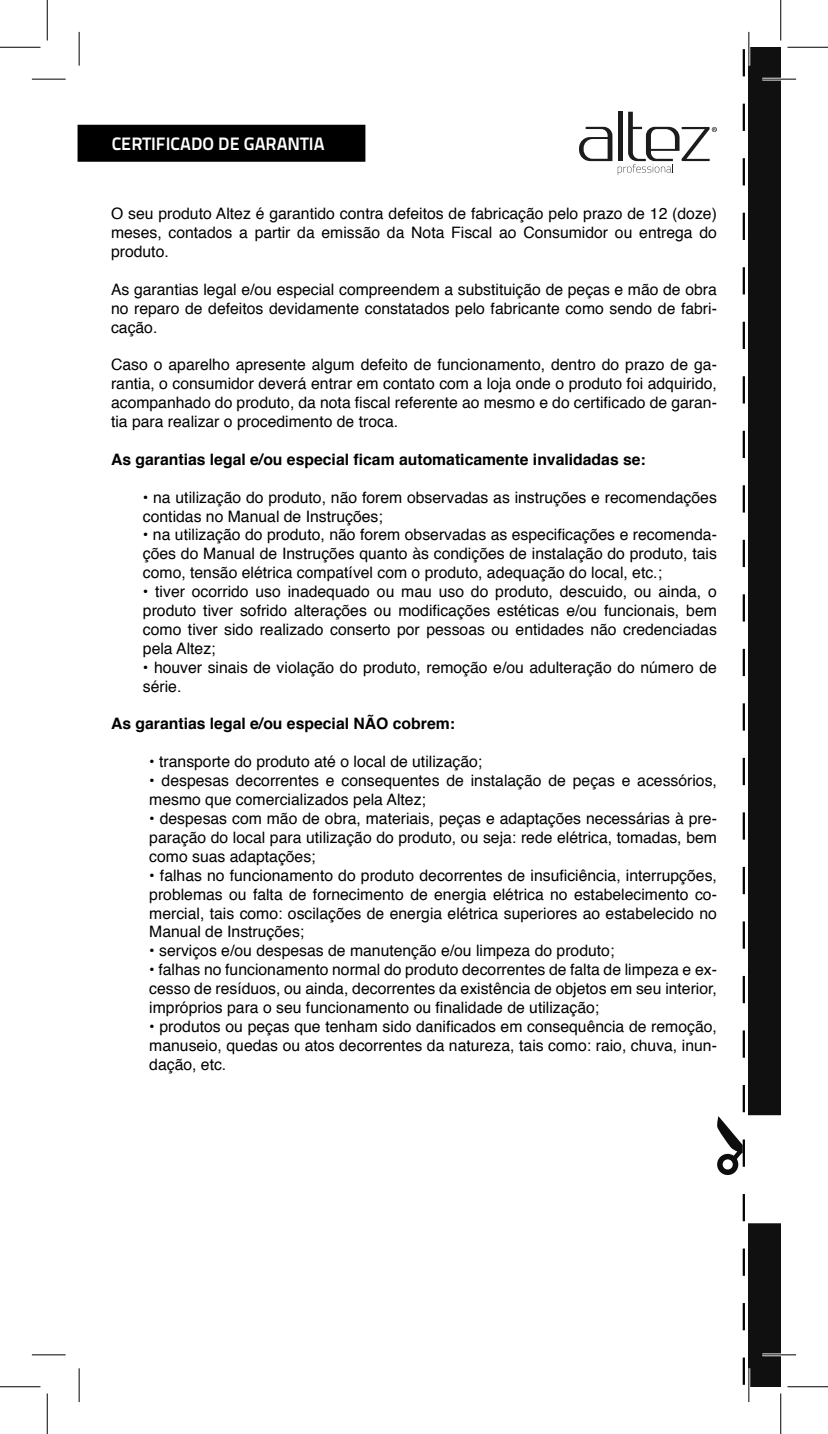
<style>
.page{position:relative;width:828px;height:1434px;background:#fff}
.page>*{position:absolute;margin:0;border:0;box-sizing:border-box;transform-origin:0 0}
.t1{font:700 18px "Titillium Text 22 L";color:#fff}
.t2{font:15.75px/18.9px "Helvetica";color:#000;text-align:justify}
.t3{font:700 15.75px "Helvetica";color:#000}
</style>
<div class="page">
<img style="left:749px;top:47px;width:32px;height:1340px">
<svg style="left:579px;top:127px;width:33px;height:34px"></svg>
<svg style="left:618px;top:49px;width:127px;height:1336px"></svg>
<div style="left:79px;top:126px;width:285px;height:35px;background:#000"></div>
<div style="left:78px;top:125px;width:287px;height:37px;border:2px solid #000"></div>
<hr style="left:762px;top:78px;width:34px;height:3px;background:#fff">
<hr style="left:762px;top:1353px;width:34px;height:3px;background:#fff">
<hr style="left:747px;top:32px;width:3px;height:34px;background:#fff">
<hr style="left:747px;top:1368px;width:3px;height:34px;background:#fff">
<hr style="left:32px;top:79px;width:34px;height:1px;background:#000">
<hr style="left:762px;top:79px;width:34px;height:1px;background:#000">
<hr style="left:32px;top:1354px;width:34px;height:1px;background:#000">
<hr style="left:762px;top:1354px;width:34px;height:1px;background:#000">
<hr style="left:79px;top:32px;width:1px;height:34px;background:#000">
<hr style="left:79px;top:1368px;width:1px;height:34px;background:#000">
<hr style="left:748px;top:32px;width:1px;height:34px;background:#000">
<hr style="left:748px;top:1368px;width:1px;height:34px;background:#000">
<hr style="left:0;top:47px;width:40px;height:1px;background:#000">
<hr style="left:787px;top:47px;width:41px;height:1px;background:#000">
<hr style="left:0;top:1386px;width:40px;height:1px;background:#000">
<hr style="left:787px;top:1386px;width:41px;height:1px;background:#000">
<hr style="left:47px;top:0;width:1px;height:41px;background:#000">
<hr style="left:47px;top:1393px;width:1px;height:41px;background:#000">
<hr style="left:780px;top:0;width:1px;height:41px;background:#000">
<hr style="left:780px;top:1393px;width:1px;height:41px;background:#000">
<p class="t1" style="left:112px;top:130px;width:214px">CERTIFICADO DE GARANTIA</p>
<p class="t2" style="left:111px;top:205px;width:607px">O seu produto Altez é garantido contra defeitos de fabricação pelo prazo de 12 (doze) meses, contados a partir da emissão da Nota Fiscal ao Consumidor ou entrega do produto.</p>
<p class="t2" style="left:111px;top:280px;width:607px">As garantias legal e/ou especial compreendem a substituição de peças e mão de obra no reparo de defeitos devidamente constatados pelo fabricante como sendo de fabri&shy;cação.</p>
<p class="t2" style="left:111px;top:356px;width:607px">Caso o aparelho apresente algum defeito de funcionamento, dentro do prazo de ga&shy;rantia, o consumidor deverá entrar em contato com a loja onde o produto foi adquirido, acompanhado do produto, da nota fiscal referente ao mesmo e do certificado de garan&shy;tia para realizar o procedimento de troca.</p>
<p class="t3" style="left:111px;top:447px;width:536px">As garantias legal e/ou especial ficam automaticamente invalidadas se:</p>
<p class="t2" style="left:143px;top:488px;width:575px">• na utilização do produto, não forem observadas as instruções e recomendações contidas no Manual de Instruções;</p>
<p class="t2" style="left:143px;top:526px;width:576px">• na utilização do produto, não forem observadas as especificações e recomenda&shy;ções do Manual de Instruções quanto às condições de instalação do produto, tais como, tensão elétrica compatível com o produto, adequação do local, etc.;</p>
<p class="t2" style="left:143px;top:583px;width:576px">• tiver ocorrido uso inadequado ou mau uso do produto, descuido, ou ainda, o produto tiver sofrido alterações ou modificações estéticas e/ou funcionais, bem como tiver sido realizado conserto por pessoas ou entidades não credenciadas pela Altez;</p>
<p class="t2" style="left:143px;top:658px;width:575px">• houver sinais de violação do produto, remoção e/ou adulteração do número de série.</p>
<p class="t3" style="left:111px;top:711px;width:345px">As garantias legal e/ou especial NÃO cobrem:</p>
<p class="t2" style="left:149px;top:753px;width:334px">• transporte do produto até o local de utilização;</p>
<p class="t2" style="left:149px;top:772px;width:569px">• despesas decorrentes e consequentes de instalação de peças e acessórios, mesmo que comercializados pela Altez;</p>
<p class="t2" style="left:149px;top:809px;width:569px">• despesas com mão de obra, materiais, peças e adaptações necessárias à pre&shy;paração do local para utilização do produto, ou seja: rede elétrica, tomadas, bem como suas adaptações;</p>
<p class="t2" style="left:149px;top:866px;width:569px">• falhas no funcionamento do produto decorrentes de insuficiência, interrupções, problemas ou falta de fornecimento de energia elétrica no estabelecimento co&shy;mercial, tais como: oscilações de energia elétrica superiores ao estabelecido no Manual de Instruções;</p>
<p class="t2" style="left:149px;top:942px;width:467px">• serviços e/ou despesas de manutenção e/ou limpeza do produto;</p>
<p class="t2" style="left:149px;top:961px;width:569px">• falhas no funcionamento normal do produto decorrentes de falta de limpeza e ex&shy;cesso de resíduos, ou ainda, decorrentes da existência de objetos em seu interior, impróprios para o seu funcionamento ou finalidade de utilização;</p>
<p class="t2" style="left:149px;top:1017px;width:569px">• produtos ou peças que tenham sido danificados em consequência de remoção, manuseio, quedas ou atos decorrentes da natureza, tais como: raio, chuva, inun&shy;dação, etc.</p>
</div>
